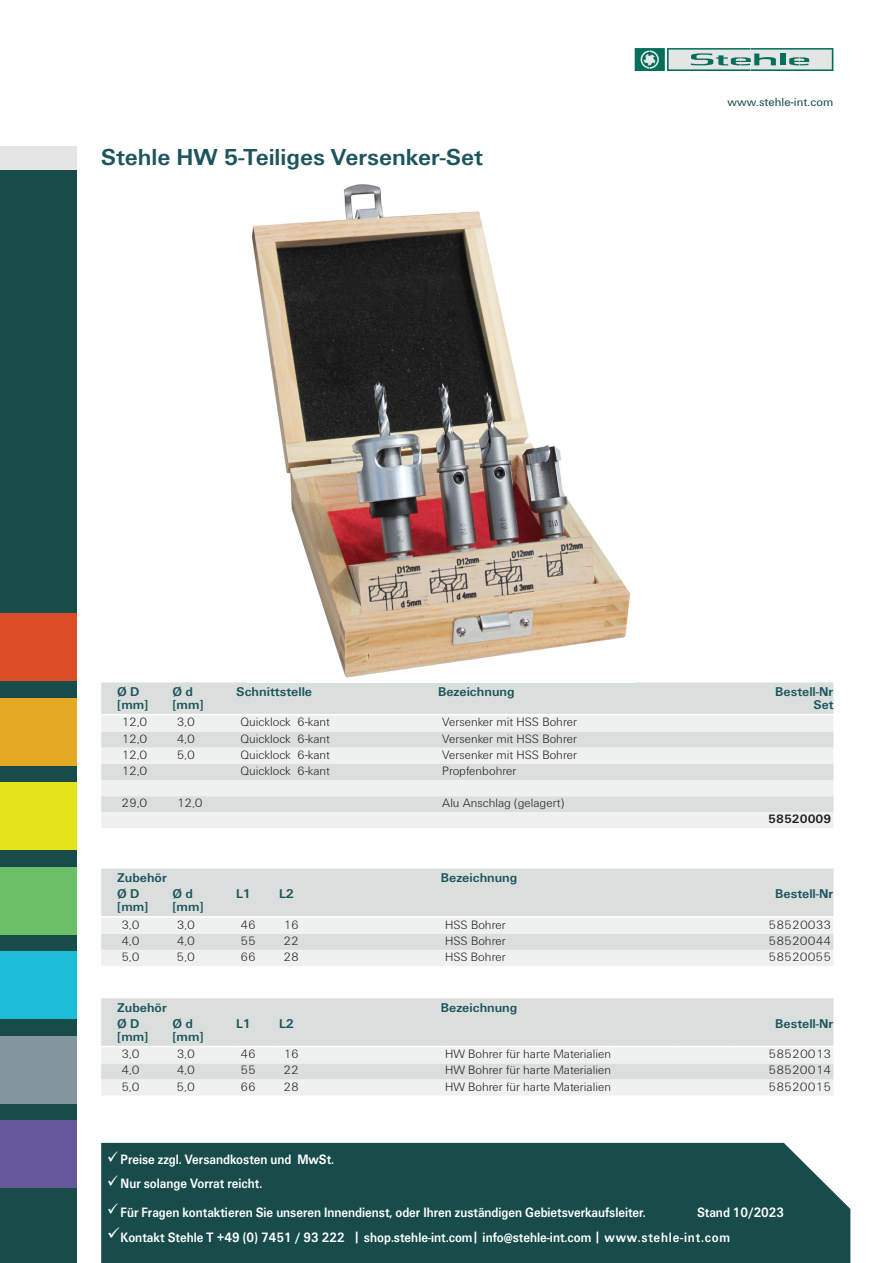
<style>
.page{position:relative;width:893px;height:1263px;background:#fff}
.page>*{position:absolute;margin:0;border:0;box-sizing:border-box;transform-origin:0 0}
.t1{font:700 24px "LEUCO UN";letter-spacing:-.005em;color:#1c555c}
.t2{font:700 14.1px "LEUCO UN";letter-spacing:-.005em;color:#fff;scale:.87 1}
.t3{font:700 13.2px "LEUCO UN";color:#1c555c}
.t4{font:300 12.6px "LEUCO UN";color:#231f20}
.t5{font:700 12.6px "LEUCO UN";color:#231f20}
.t6{font:12px "LEUCO UN";letter-spacing:.01em;color:#184c4b}
</style>
<div class="page">
<div style="left:0;top:170px;width:77px;height:1093px;background:#184c4b"></div>
<div style="left:0;top:782px;width:77px;height:68px;background:#e2e318"></div>
<div style="left:0;top:613px;width:77px;height:68px;background:#dc4c27"></div>
<div style="left:0;top:1036px;width:77px;height:67px;background:#83969f"></div>
<div style="left:0;top:951px;width:77px;height:68px;background:#1cbed7"></div>
<div style="left:0;top:698px;width:77px;height:67px;background:#e4a922"></div>
<div style="left:0;top:867px;width:77px;height:67px;background:#6bc067"></div>
<div style="left:0;top:1120px;width:77px;height:68px;background:#65579b"></div>
<div style="left:0;top:146px;width:77px;height:24px;background:#e5e5e5"></div>
<svg style="left:635px;top:48px;width:198px;height:23px;background:#92bab2"></svg>
<div style="left:101px;top:682px;width:732px;height:32px;background:#dadfdd"></div>
<svg style="left:101px;top:715px;width:732px;height:113px;fill:#eff1f1"></svg>
<div style="left:101px;top:1143px;width:749px;height:120px;background:#184c4b"></div>
<img style="left:251px;top:184px;width:380px;height:494px">
<div style="left:101px;top:868px;width:732px;height:48px;background:#dadfdd"></div>
<svg style="left:101px;top:918px;width:732px;height:48px"></svg>
<div style="left:101px;top:998px;width:732px;height:48px;background:#dadfdd"></div>
<svg style="left:101px;top:1047px;width:732px;height:48px"></svg>
<svg style="left:118px;top:1164px;width:15px;height:1px"></svg>
<svg style="left:118px;top:1188px;width:15px;height:1px"></svg>
<svg style="left:118px;top:1216px;width:15px;height:1px"></svg>
<h1 class="t1" style="left:101px;top:144px;width:383px">Stehle HW 5-Teiliges Versenker-Set</h1>
<p class="t6" style="left:728px;top:95px;width:107px">www.stehle-int.com</p>
<p class="t3" style="left:117px;top:684px;width:24px">Ø D</p>
<p class="t3" style="left:172px;top:684px;width:22px">Ø d</p>
<p class="t3" style="left:236px;top:684px;width:77px">Schnittstelle</p>
<p class="t3" style="left:438px;top:684px;width:78px">Bezeichnung</p>
<p class="t3" style="left:775px;top:684px;width:60px">Bestell-Nr</p>
<p class="t3" style="left:117px;top:697px;width:33px">[mm]</p>
<p class="t3" style="left:172px;top:697px;width:33px">[mm]</p>
<p class="t3" style="left:813px;top:697px;width:21px">Set</p>
<p class="t4" style="left:121px;top:714px;width:28px">12,0</p>
<p class="t4" style="left:177px;top:714px;width:20px">3,0</p>
<p class="t4" style="left:240px;top:714px;width:91px">Quicklock 6-kant</p>
<p class="t4" style="left:442px;top:714px;width:136px">Versenker mit HSS Bohrer</p>
<p class="t4" style="left:121px;top:730px;width:28px">12,0</p>
<p class="t4" style="left:177px;top:730px;width:20px">4,0</p>
<p class="t4" style="left:240px;top:730px;width:91px">Quicklock 6-kant</p>
<p class="t4" style="left:442px;top:730px;width:136px">Versenker mit HSS Bohrer</p>
<p class="t4" style="left:121px;top:746px;width:28px">12,0</p>
<p class="t4" style="left:177px;top:746px;width:20px">5,0</p>
<p class="t4" style="left:240px;top:746px;width:91px">Quicklock 6-kant</p>
<p class="t4" style="left:442px;top:746px;width:136px">Versenker mit HSS Bohrer</p>
<p class="t4" style="left:121px;top:762px;width:28px">12,0</p>
<p class="t4" style="left:240px;top:762px;width:91px">Quicklock 6-kant</p>
<p class="t4" style="left:442px;top:762px;width:76px">Propfenbohrer</p>
<p class="t4" style="left:121px;top:795px;width:28px">29,0</p>
<p class="t4" style="left:177px;top:795px;width:28px">12,0</p>
<p class="t4" style="left:442px;top:795px;width:123px">Alu Anschlag (gelagert)</p>
<p class="t5" style="left:768px;top:811px;width:65px">58520009</p>
<p class="t3" style="left:117px;top:870px;width:51px">Zubehör</p>
<p class="t3" style="left:441px;top:870px;width:78px">Bezeichnung</p>
<p class="t3" style="left:117px;top:886px;width:24px">Ø D</p>
<p class="t3" style="left:172px;top:886px;width:22px">Ø d</p>
<p class="t3" style="left:236px;top:886px;width:16px">L1</p>
<p class="t3" style="left:279px;top:886px;width:16px">L2</p>
<p class="t3" style="left:775px;top:886px;width:60px">Bestell-Nr</p>
<p class="t3" style="left:117px;top:899px;width:33px">[mm]</p>
<p class="t3" style="left:172px;top:899px;width:33px">[mm]</p>
<p class="t4" style="left:121px;top:916px;width:20px">3,0</p>
<p class="t4" style="left:177px;top:916px;width:20px">3,0</p>
<p class="t4" style="left:240px;top:916px;width:17px">46</p>
<p class="t4" style="left:283px;top:916px;width:17px">16</p>
<p class="t4" style="left:445px;top:916px;width:62px">HSS Bohrer</p>
<p class="t4" style="left:769px;top:916px;width:64px">58520033</p>
<p class="t4" style="left:121px;top:932px;width:20px">4,0</p>
<p class="t4" style="left:177px;top:932px;width:20px">4,0</p>
<p class="t4" style="left:240px;top:932px;width:17px">55</p>
<p class="t4" style="left:283px;top:932px;width:17px">22</p>
<p class="t4" style="left:445px;top:932px;width:62px">HSS Bohrer</p>
<p class="t4" style="left:769px;top:932px;width:64px">58520044</p>
<p class="t4" style="left:121px;top:948px;width:20px">5,0</p>
<p class="t4" style="left:177px;top:948px;width:20px">5,0</p>
<p class="t4" style="left:240px;top:948px;width:17px">66</p>
<p class="t4" style="left:283px;top:948px;width:17px">28</p>
<p class="t4" style="left:445px;top:948px;width:62px">HSS Bohrer</p>
<p class="t4" style="left:769px;top:948px;width:64px">58520055</p>
<p class="t3" style="left:117px;top:1000px;width:51px">Zubehör</p>
<p class="t3" style="left:441px;top:1000px;width:78px">Bezeichnung</p>
<p class="t3" style="left:117px;top:1016px;width:24px">Ø D</p>
<p class="t3" style="left:172px;top:1016px;width:22px">Ø d</p>
<p class="t3" style="left:236px;top:1016px;width:16px">L1</p>
<p class="t3" style="left:279px;top:1016px;width:16px">L2</p>
<p class="t3" style="left:775px;top:1016px;width:60px">Bestell-Nr</p>
<p class="t3" style="left:117px;top:1029px;width:33px">[mm]</p>
<p class="t3" style="left:172px;top:1029px;width:33px">[mm]</p>
<p class="t4" style="left:121px;top:1046px;width:20px">3,0</p>
<p class="t4" style="left:177px;top:1046px;width:20px">3,0</p>
<p class="t4" style="left:240px;top:1046px;width:17px">46</p>
<p class="t4" style="left:283px;top:1046px;width:17px">16</p>
<p class="t4" style="left:445px;top:1046px;width:168px">HW Bohrer für harte Materialien</p>
<p class="t4" style="left:769px;top:1046px;width:64px">58520013</p>
<p class="t4" style="left:121px;top:1062px;width:20px">4,0</p>
<p class="t4" style="left:177px;top:1062px;width:20px">4,0</p>
<p class="t4" style="left:240px;top:1062px;width:17px">55</p>
<p class="t4" style="left:283px;top:1062px;width:17px">22</p>
<p class="t4" style="left:445px;top:1062px;width:168px">HW Bohrer für harte Materialien</p>
<p class="t4" style="left:769px;top:1062px;width:64px">58520014</p>
<p class="t4" style="left:121px;top:1078px;width:20px">5,0</p>
<p class="t4" style="left:177px;top:1078px;width:20px">5,0</p>
<p class="t4" style="left:240px;top:1078px;width:17px">66</p>
<p class="t4" style="left:283px;top:1078px;width:17px">28</p>
<p class="t4" style="left:445px;top:1078px;width:168px">HW Bohrer für harte Materialien</p>
<p class="t4" style="left:769px;top:1078px;width:64px">58520015</p>
<p class="t2" style="left:107px;top:1152px;width:262px">✓ Preise zzgl. Versandkosten und MwSt.</p>
<p class="t2" style="left:107px;top:1176px;width:180px">✓ Nur solange Vorrat reicht.</p>
<p class="t2" style="left:107px;top:1204px;width:621px">✓ Für Fragen kontaktieren Sie unseren Innendienst, oder Ihren zuständigen Gebietsverkaufsleiter.</p>
<p class="t2" style="left:697px;top:1204px;width:102px">Stand 10/2023</p>
<p class="t2" style="left:107px;top:1229px;width:718px">✓Kontakt Stehle T +49 (0) 7451 / 93 222 | shop.stehle-int.com| info@stehle-int.com | www.stehle-int.com</p>
</div>
